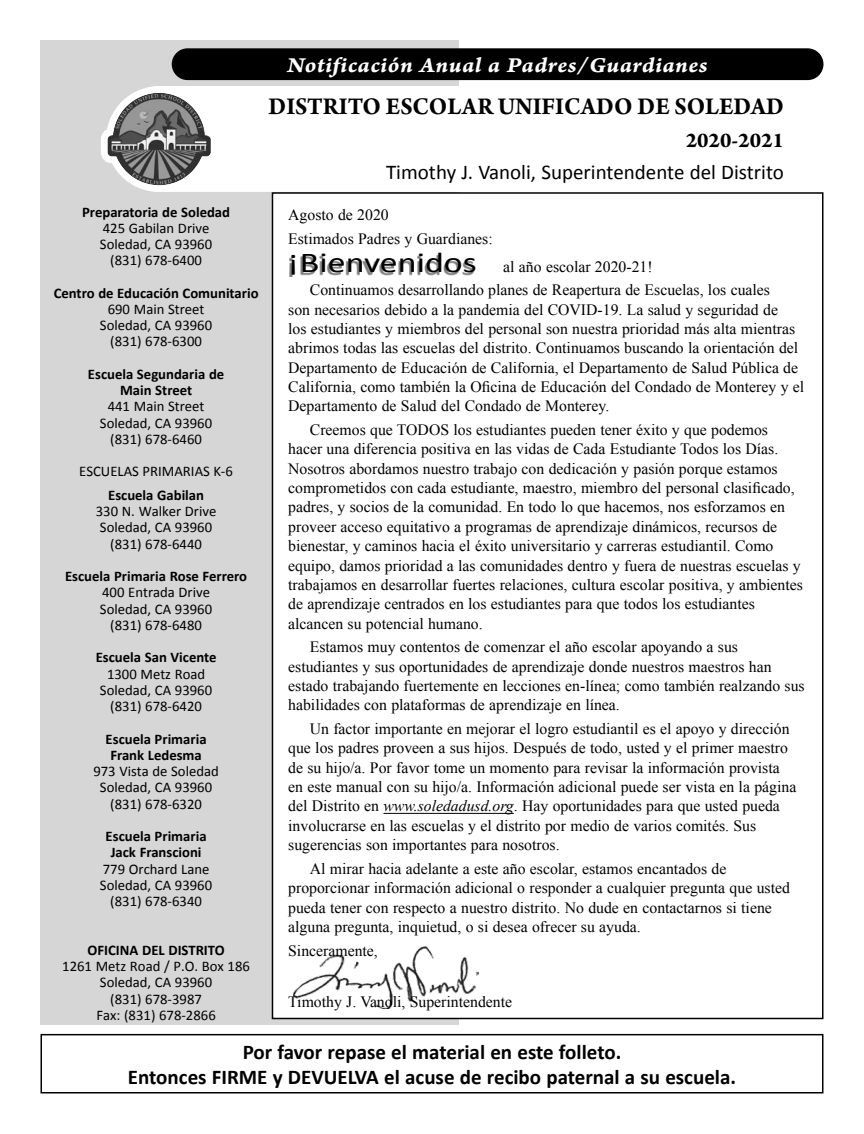
<style>
.page{position:relative;width:864px;height:1134px;background:#fff}
.page>*{position:absolute;margin:0;border:0;box-sizing:border-box;transform-origin:0 0}
.t1{font:700 25.5px "Arno Pro";color:#000;scale:.96 1}
.t2{font:22.5px "Arno Pro Bold Italic Caption";letter-spacing:.02em;color:#fff;scale:1.06 1}
.t3{font:700 22.5px "Arno Pro";color:#000}
.t4{font:700 21px/25.2px "Calibri";color:#000;text-align:center}
.t5{font:21px "Calibri";color:#000}
.t6{font:15.75px/19.4px "Times New Roman";color:#000}
.t7{font:14.7px/16.2px "Calibri";color:#000;text-align:center}
.t8{font:700 14.7px/16.2px "Calibri";color:#000;text-align:center}
.s1{font-family:"Calibri";font-size:28.8px}
.s2{font-style:italic}
</style>
<div class="page">
<div style="left:40px;top:1034px;width:784px;height:60px;border:2px solid #000"></div>
<div style="left:40px;top:40px;width:419px;height:985px;background:#d6d6d6"></div>
<div style="left:109px;top:86px;width:714px;height:106px;background:#fff;border-radius:53px"></div>
<div style="left:272px;top:193px;width:551px;height:825px;background:#fff"></div>
<div style="left:172px;top:48px;width:652px;height:32px;background:#000;border-radius:16px"></div>
<img style="left:293px;top:947px;width:185px;height:61px">
<hr style="left:383px;top:813px;width:131px;height:1px;background:#000">
<div style="left:289px;top:255px;width:185px;height:22px;background:#000;opacity:.5"></div>
<svg style="left:101px;top:86px;width:110px;height:106px"></svg>
<p class="t8" style="left:82px;top:204px;width:149px">Preparatoria de Soledad</p>
<p class="t7" style="left:100px;top:220px;width:114px">425 Gabilan Drive<br>Soledad, CA 93960 (831) 678-6400</p>
<p class="t8" style="left:54px;top:285px;width:206px">Centro de Educación Comunitario</p>
<p class="t7" style="left:100px;top:301px;width:114px">690 Main Street<br>Soledad, CA 93960 (831) 678-6300</p>
<p class="t8" style="left:88px;top:366px;width:138px">Escuela Segundaria de<br>Main Street</p>
<p class="t7" style="left:100px;top:399px;width:114px">441 Main Street<br>Soledad, CA 93960 (831) 678-6460</p>
<p class="t7" style="left:79px;top:464px;width:155px">ESCUELAS PRIMARIAS K-6</p>
<p class="t8" style="left:108px;top:487px;width:97px">Escuela Gabilan</p>
<p class="t7" style="left:96px;top:503px;width:122px">330 N. Walker Drive<br>Soledad, CA 93960 (831) 678-6440</p>
<p class="t8" style="left:65px;top:568px;width:184px">Escuela Primaria Rose Ferrero</p>
<p class="t7" style="left:100px;top:585px;width:114px">400 Entrada Drive<br>Soledad, CA 93960 (831) 678-6480</p>
<p class="t8" style="left:96px;top:649px;width:122px">Escuela San Vicente</p>
<p class="t7" style="left:100px;top:666px;width:114px">1300 Metz Road<br>Soledad, CA 93960 (831) 678-6420</p>
<p class="t8" style="left:106px;top:731px;width:102px">Escuela Primaria<br>Frank Ledesma</p>
<p class="t7" style="left:93px;top:763px;width:127px">973 Vista de Soledad<br>Soledad, CA 93960 (831) 678-6320</p>
<p class="t8" style="left:106px;top:828px;width:102px">Escuela Primaria<br>Jack Franscioni</p>
<p class="t7" style="left:100px;top:861px;width:114px">779 Orchard Lane<br>Soledad, CA 93960 (831) 678-6340</p>
<p class="t8" style="left:88px;top:942px;width:139px">OFICINA DEL DISTRITO</p>
<p class="t7" style="left:62px;top:958px;width:189px">1261 Metz Road / P.O. Box 186<br>Soledad, CA 93960<br>(831) 678-3987<br>Fax: (831) 678-2866</p>
<h2 class="t2" style="left:287px;top:51px;width:398px">Notificación Anual a Padres/Guardianes</h2>
<h1 class="t1" style="left:269px;top:92px;width:538px">DISTRITO ESCOLAR UNIFICADO DE SOLEDAD</h1>
<h2 class="t3" style="left:686px;top:128px;width:100px">2020-2021</h2>
<h3 class="t5" style="left:386px;top:158px;width:399px">Timothy J. Vanoli, Superintendente del Distrito</h3>
<p class="t6" style="left:288px;top:202px;width:206px;line-height:24.8px">Agosto de 2020<br>Estimados Padres y Guardianes:</p>
<p class="t6" style="left:310px;top:254px;width:462px;line-height:23.7px;text-indent:-22px"><span class="s1">¡Bienvenidos</span> al año escolar 2020-21!<br>Continuamos desarrollando planes de Reapertura de Escuelas, los cuales</p>
<p class="t6" style="left:288px;top:299px;width:518px">son necesarios debido a la pandemia del COVID-19. La salud y seguridad de<br>los estudiantes y miembros del personal son nuestra prioridad más alta mientras abrimos todas las escuelas del distrito. Continuamos buscando la orientación del Departamento de Educación de California, el Departamento de Salud Pública de California, como también la Oficina de Educación del Condado de Monterey y el Departamento de Salud del Condado de Monterey.</p>
<p class="t6" style="left:288px;top:420px;width:516px;text-indent:22px">Creemos que TODOS los estudiantes pueden tener éxito y que podemos hacer una diferencia positiva en las vidas de Cada Estudiante Todos los Días.<br>Nosotros abordamos nuestro trabajo con dedicación y pasión porque estamos comprometidos con cada estudiante, maestro, miembro del personal clasificado, padres, y socios de la comunidad. En todo lo que hacemos, nos esforzamos en proveer acceso equitativo a programas de aprendizaje dinámicos, recursos de bienestar, y caminos hacia el éxito universitario y carreras estudiantil. Como equipo, damos prioridad a las comunidades dentro y fuera de nuestras escuelas y trabajamos en desarrollar fuertes relaciones, cultura escolar positiva, y ambientes de aprendizaje centrados en los estudiantes para que todos los estudiantes alcancen su potencial humano.</p>
<p class="t6" style="left:288px;top:637px;width:518px;text-indent:22px">Estamos muy contentos de comenzar el año escolar apoyando a sus estudiantes y sus oportunidades de aprendizaje donde nuestros maestros han estado trabajando fuertemente en lecciones en-línea; como también realzando sus habilidades con plataformas de aprendizaje en línea.</p>
<p class="t6" style="left:288px;top:719px;width:510px;text-indent:22px">Un factor importante en mejorar el logro estudiantil es el apoyo y dirección que los padres proveen a sus hijos. Después de todo, usted y el primer maestro de su hijo/a. Por favor tome un momento para revisar la información provista en este manual con su hijo/a. Información adicional puede ser vista en la página del Distrito en <span class="s2">www.soledadusd.org</span>. Hay oportunidades para que usted pueda involucrarse en las escuelas y el distrito por medio de varios comités. Sus sugerencias son importantes para nosotros.</p>
<p class="t6" style="left:288px;top:859px;width:503px;text-indent:22px">Al mirar hacia adelante a este año escolar, estamos encantados de proporcionar información adicional o responder a cualquier pregunta que usted pueda tener con respecto a nuestro distrito. No dude en contactarnos si tiene alguna pregunta, inquietud, o si desea ofrecer su ayuda.</p>
<p class="t6" style="left:288px;top:940px;width:91px">Sinceramente,</p>
<p class="t6" style="left:288px;top:992px;width:225px">Timothy J. Vanoli, Superintendente</p>
<h3 class="t4" style="left:128px;top:1039px;width:610px">Por favor repase el material en este folleto.<br>Entonces FIRME y DEVUELVA el acuse de recibo paternal a su escuela.</h3>
</div>
